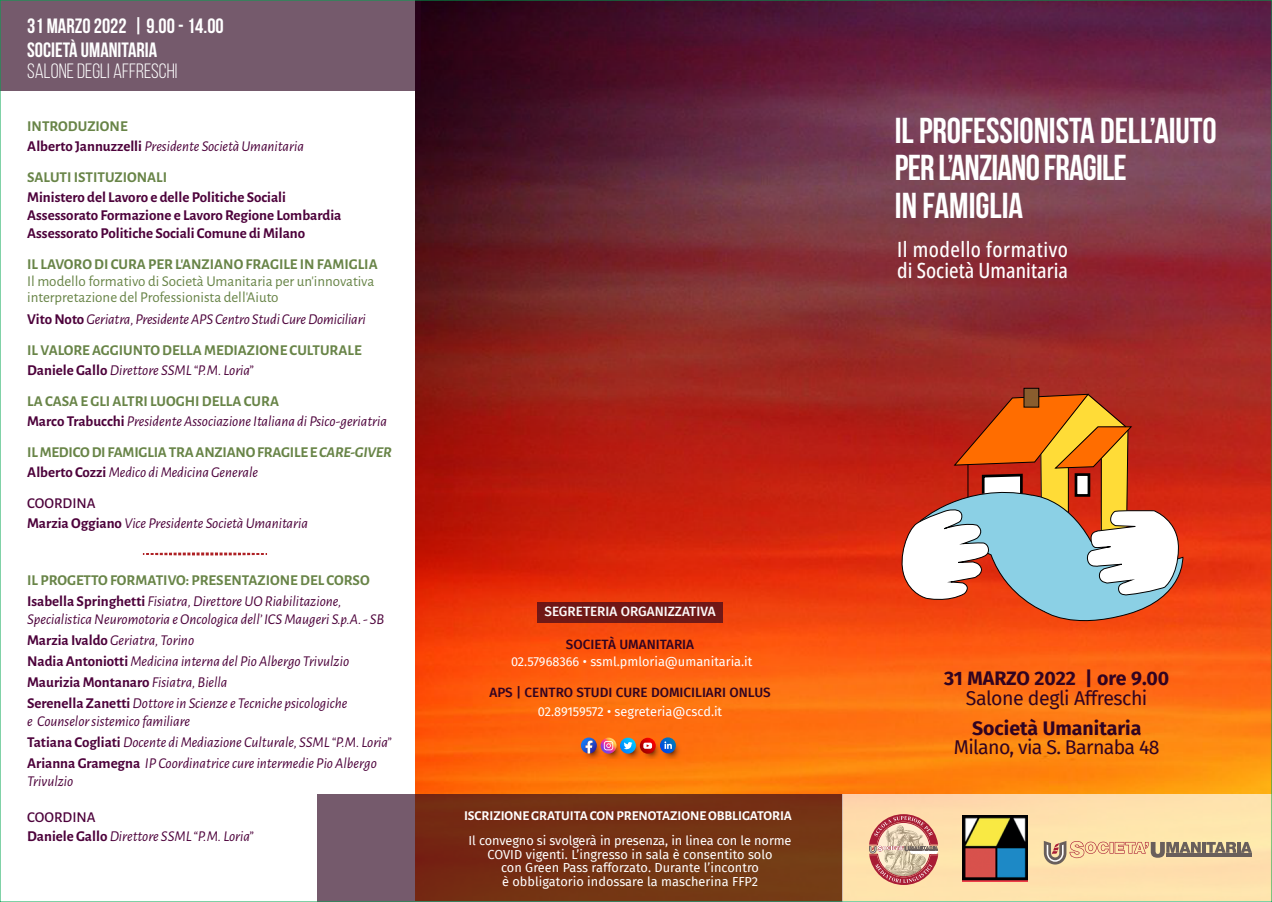
<style>
.page{position:relative;width:1272px;height:902px;background:#fff}
.page>*{position:absolute;margin:0;border:0;box-sizing:border-box;transform-origin:0 0}
.t1{font:700 36px/37.5px "Bebas Neue";letter-spacing:-.005em;color:#fff}
.t2{font:21px/21px "Open Sans";color:#fff}
.t3{font:700 20.7px/24.2px "Bebas Neue";color:#fff}
.t4{font:20.7px "Bebas Neue";color:#fff}
.t5{font:19.5px "Fira Sans";letter-spacing:-.035em;color:#310321}
.t6{font:700 19.5px "Fira Sans";color:#310321}
.t7{font:italic 15px/21px "Alegreya Sans";color:#4d023b}
.t8{font:700 15px/31.5px "Alegreya Sans";color:#688447}
.t9{font:700 15px/18px "Alegreya Sans";color:#4d023b}
.t10{font:15px/15.6px "Alegreya Sans";color:#688447}
.t11{font:500 13.5px "Fira Sans";color:#310321}
.t12{font:700 13.5px "Alegreya Sans";letter-spacing:-.005em;color:#fff}
.t13{font:500 13.5px "Fira Sans";color:#fbf9f9}
.t14{font:12.75px/13.5px "Fira Sans";color:#fff;text-align:center}
.s1{font-weight:700;font-style:normal;color:#688447}
.s2{font-weight:700;font-style:normal}
.s3{color:#4d023b}
.s4{font-weight:400;font-style:italic;color:#4d023b}
.s5{font-weight:700;color:#688447}
.s6{font-weight:500;font-style:normal}
</style>
<div class="page">
<img style="left:415px;top:2px;width:854px;height:792px">
<svg style="left:318px;top:794px;width:523px;height:105px;background:#743823"></svg>
<div style="left:0;top:0;width:420px;height:91px;background:#755a6c"></div>
<div style="left:841px;top:794px;width:430px;height:107px;background:#fee2ac"></div>
<hr style="left:1166px;top:853px;width:86px;height:3px;background:#695f5c">
<svg style="left:1043px;top:841px;width:208px;height:23px"></svg>
<svg style="left:869px;top:814px;width:69px;height:70px"></svg>
<img style="left:962px;top:815px;width:65px;height:66px">
<img style="left:580px;top:737px;width:101px;height:22px">
<svg style="left:143px;top:552px;width:124px;height:3px"></svg>
<div style="left:537px;top:602px;width:186px;height:20px;background:#701816"></div>
<svg style="left:901px;top:388px;width:282px;height:233px"></svg>
<h3 class="t3" style="left:27px;top:13px;width:198px">31 MARZO 2022 | 9.00 - 14.00<br>SOCIETÀ UMANITARIA</h3>
<h3 class="t4" style="left:27px;top:60px;width:152px">SALONE DEGLI AFFRESCHI</h3>
<p class="t7" style="left:27px;top:116px;width:278px;line-height:19.5px"><span class="s1">INTRODUZIONE<br></span><span class="s2">Alberto Jannuzzelli</span> Presidente Società Umanitaria</p>
<p class="t8" style="left:27px;top:161px;width:141px">SALUTI ISTITUZIONALI</p>
<p class="t9" style="left:27px;top:187px;width:316px">Ministero del Lavoro e delle Politiche Sociali<br>Assessorato Formazione e Lavoro Regione Lombardia<br>Assessorato Politiche Sociali Comune di Milano</p>
<p class="t8" style="left:27px;top:248px;width:352px">IL LAVORO DI CURA PER L'ANZIANO FRAGILE IN FAMIGLIA</p>
<p class="t10" style="left:27px;top:273px;width:349px">Il modello formativo di Società Umanitaria per un'innovativa interpretazione del Professionista dell'Aiuto</p>
<p class="t7" style="left:27px;top:302px;width:340px;line-height:31.5px"><span class="s2">Vito Noto</span> Geriatra, Presidente APS Centro Studi Cure Domiciliari<br><span class="s1">IL VALORE AGGIUNTO DELLA MEDIAZIONE CULTURALE</span></p>
<p class="t8" style="left:27px;top:353px;width:253px"><span class="s3">Daniele Gallo</span><span class="s4">Direttore SSML “P.M. Loria”<br></span>LA CASA E GLI ALTRI LUOGHI DELLA CURA</p>
<p class="t7" style="left:27px;top:404px;width:366px;line-height:31.5px"><span class="s2">Marco Trabucchi</span> Presidente Associazione Italiana di Psico-geriatria<br><span class="s1">IL MEDICO DI FAMIGLIA TRA ANZIANO FRAGILE E</span> <span class="s5">CARE-GIVER</span></p>
<p class="t7" style="left:27px;top:455px;width:232px;line-height:31.5px"><span class="s2">Alberto Cozzi</span> Medico di Medicina Generale<br><span class="s6">COORDINA</span></p>
<p class="t7" style="left:27px;top:511px;width:282px"><span class="s2">Marzia Oggiano</span> Vice Presidente Società Umanitaria</p>
<p class="t8" style="left:27px;top:568px;width:344px;line-height:21px">IL PROGETTO FORMATIVO: PRESENTAZIONE DEL CORSO<br><span class="s3">Isabella Springhetti</span> <span class="s4">Fisiatra, Direttore UO Riabilitazione,</span></p>
<p class="t7" style="left:27px;top:607px;width:358px">Specialistica Neuromotoria e Oncologica dell’ ICS Maugeri S.p.A. - SB <span class="s2">Marzia Ivaldo</span> Geriatra, Torino<br><span class="s2">Nadia Antoniotti</span> Medicina interna del Pio Albergo Trivulzio <span class="s2">Maurizia Montanaro</span> Fisiatra, Biella<br><span class="s2">Serenella Zanetti</span>Dottore in Scienze e Tecniche psicologiche</p>
<p class="t7" style="left:27px;top:709px;width:366px">e Counselor sistemico familiare<br><span class="s2">Tatiana Cogliati</span> Docente di Mediazione Culturale, SSML “P.M. Loria”<br><span class="s2">Arianna Gramegna</span> IP Coordinatrice cure intermedie Pio Albergo</p>
<p class="t7" style="left:27px;top:769px;width:48px">Trivulzio</p>
<p class="t7" style="left:27px;top:806px;width:228px;line-height:19.5px"><span class="s6">COORDINA<br></span><span class="s2">Daniele Gallo</span> Direttore SSML “P.M. Loria”</p>
<p class="t13" style="left:544px;top:600px;width:173px">SEGRETERIA ORGANIZZATIVA</p>
<p class="t11" style="left:566px;top:633px;width:130px">SOCIETÀ UMANITARIA</p>
<p class="t14" style="left:511px;top:654px;width:243px">02.57968366 • ssml.pmloria@umanitaria.it</p>
<p class="t11" style="left:489px;top:681px;width:283px">APS | CENTRO STUDI CURE DOMICILIARI ONLUS</p>
<p class="t14" style="left:538px;top:704px;width:186px">02.89159572 • segreteria@cscd.it</p>
<p class="t12" style="left:464px;top:806px;width:329px">ISCRIZIONE GRATUITA CON PRENOTAZIONE OBBLIGATORIA</p>
<p class="t14" style="left:468px;top:833px;width:324px">Il convegno si svolgerà in presenza, in linea con le norme COVID vigenti. L’ingresso in sala è consentito solo<br>con Green Pass rafforzato. Durante l’incontro<br>è obbligatorio indossare la mascherina FFP2</p>
<h1 class="t1" style="left:894px;top:111px;width:323px">IL PROFESSIONISTA DELL’AIUTO<br>PER L’ANZIANO FRAGILE<br>IN FAMIGLIA</h1>
<h2 class="t2" style="left:897px;top:239px;width:172px">Il modello formativo di Società Umanitaria</h2>
<h3 class="t6" style="left:944px;top:662px;width:227px">31 MARZO 2022 | ore 9.00</h3>
<h3 class="t5" style="left:965px;top:683px;width:183px">Salone degli Affreschi</h3>
<h3 class="t6" style="left:971px;top:711px;width:171px">Società Umanitaria</h3>
<h3 class="t5" style="left:953px;top:732px;width:207px">Milano, via S. Barnaba 48</h3>
</div>
